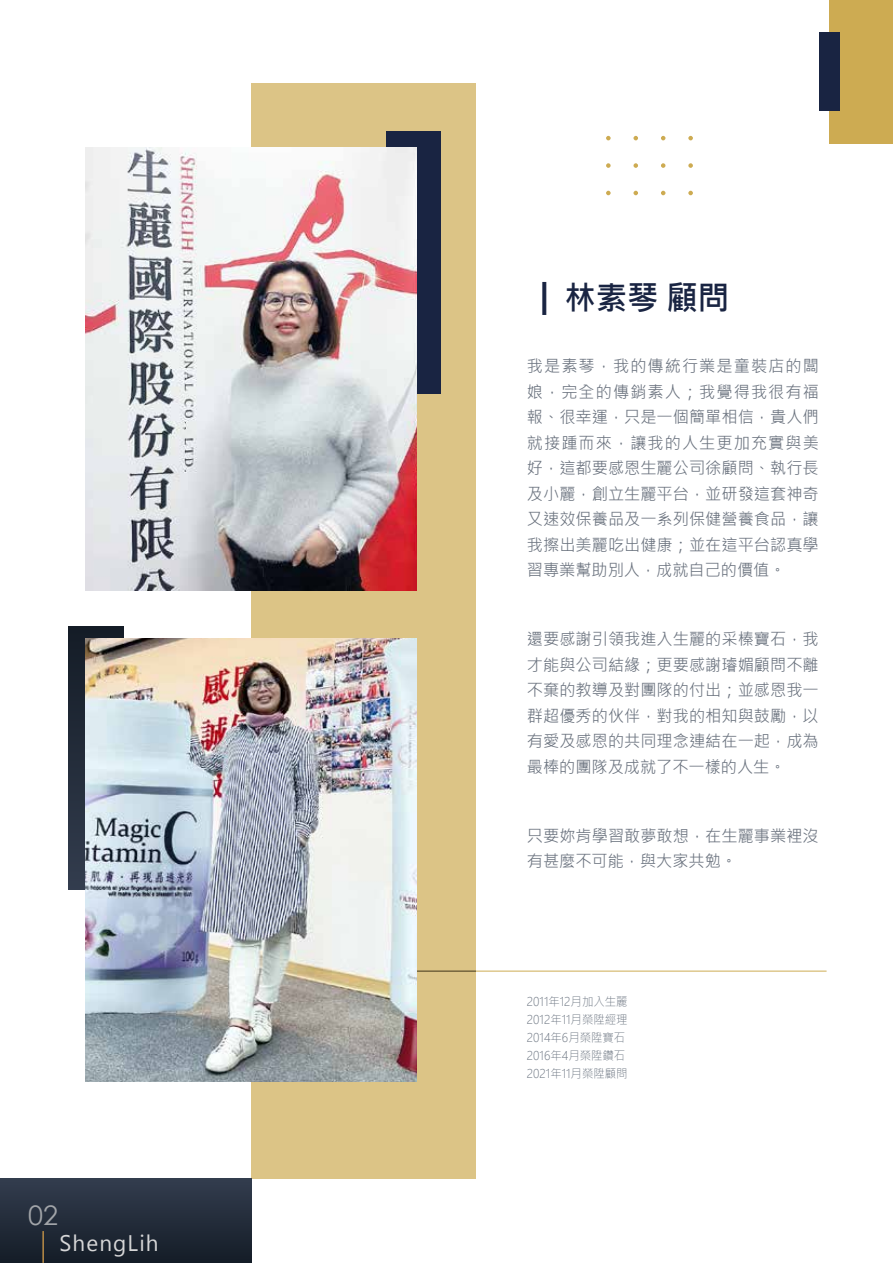
<style>
.page{position:relative;width:893px;height:1263px;background:#fff}
.page>*{position:absolute;margin:0;border:0;box-sizing:border-box;transform-origin:0 0}
.t1{font:700 33px "Microsoft Jheng Hei";color:#192442;scale:.95 1}
.t2{font:27px "Century Gothic";color:#a2a5a9}
.t3{font:22.5px "Segoe UI Emoji";color:#d6d6d7}
.t4{font:16.5px/25.5px "Microsoft Jheng Hei";letter-spacing:.005em;color:#6a727e;text-align:justify}
.t5{font:300 12px/18px "Microsoft Jheng Hei";color:#6e7783;scale:.95 1}
.s1{font-family:"Source Han Serif TC"}
</style>
<div class="page">
<div style="left:251px;top:84px;width:225px;height:1094px;background:#dcc486"></div>
<div style="left:69px;top:626px;width:54px;height:263px;background:linear-gradient(to bottom,#181f29,#313b4d)"></div>
<div style="left:829px;top:0;width:64px;height:143px;background:#cdab52"></div>
<div style="left:819px;top:32px;width:20px;height:78px;background:#192442"></div>
<div style="left:0;top:1178px;width:251px;height:85px;background:linear-gradient(to bottom,#333d4e,#141c27)"></div>
<div style="left:386px;top:132px;width:55px;height:262px;background:#192442"></div>
<img style="left:85px;top:148px;width:332px;height:442px">
<svg style="left:606px;top:191px;width:5px;height:4px"></svg>
<svg style="left:606px;top:163px;width:5px;height:5px"></svg>
<svg style="left:606px;top:136px;width:5px;height:4px"></svg>
<svg style="left:633px;top:191px;width:5px;height:4px"></svg>
<svg style="left:633px;top:163px;width:5px;height:5px"></svg>
<svg style="left:633px;top:136px;width:5px;height:4px"></svg>
<svg style="left:661px;top:191px;width:4px;height:4px"></svg>
<svg style="left:661px;top:163px;width:4px;height:5px"></svg>
<svg style="left:661px;top:136px;width:4px;height:4px"></svg>
<svg style="left:688px;top:191px;width:5px;height:4px"></svg>
<svg style="left:688px;top:163px;width:5px;height:5px"></svg>
<svg style="left:688px;top:136px;width:5px;height:4px"></svg>
<hr style="left:395px;top:971px;width:431px;height:1px;background:#fff">
<img style="left:85px;top:639px;width:332px;height:442px">
<hr style="left:42px;top:1231px;width:2px;height:32px;background:#b98b46">
<svg style="left:61px;top:1234px;width:36px;height:17px"></svg>
<svg style="left:114px;top:1234px;width:43px;height:22px"></svg>
<h2 class="t2" style="left:28px;top:1196px;width:31px">02</h2>
<h3 class="t3" style="left:99px;top:1229px;width:14px">■</h3>
<h1 class="t1" style="left:543px;top:277px;width:198px"><span class="s1">▏</span>林素琴 顧問</h1>
<p class="t4" style="left:527px;top:353px;width:293px">我是素琴，我的傳統行業是童裝店的闆娘，完全的傳銷素人；我覺得我很有福報、很幸運，只是一個簡單相信，貴人們就接踵而來，讓我的人生更加充實與美好，這都要感恩生麗公司徐顧問、執行長及小麗，創立生麗平台，並研發這套神奇又速效保養品及一系列保健營養食品，讓我擦出美麗吃出健康；並在這平台認真學習專業幫助別人，成就自己的價值。</p>
<p class="t4" style="left:527px;top:626px;width:293px">還要感謝引領我進入生麗的采榛寶石，我才能與公司結緣；更要感謝璿媚顧問不離不棄的教導及對團隊的付出；並感恩我一群超優秀的伙伴，對我的相知與鼓勵，以有愛及感恩的共同理念連結在一起，成為最棒的團隊及成就了不一樣的人生。</p>
<p class="t4" style="left:527px;top:823px;width:293px">只要妳肯學習敢夢敢想，在生麗事業裡沒有甚麼不可能，與大家共勉。</p>
<p class="t5" style="left:527px;top:993px;width:108px">2011年12月加入生麗<br>2012年11月榮陞經理<br>2014年6月榮陞寶石<br>2016年4月榮陞鑽石<br>2021年11月榮陞顧問</p>
</div>
